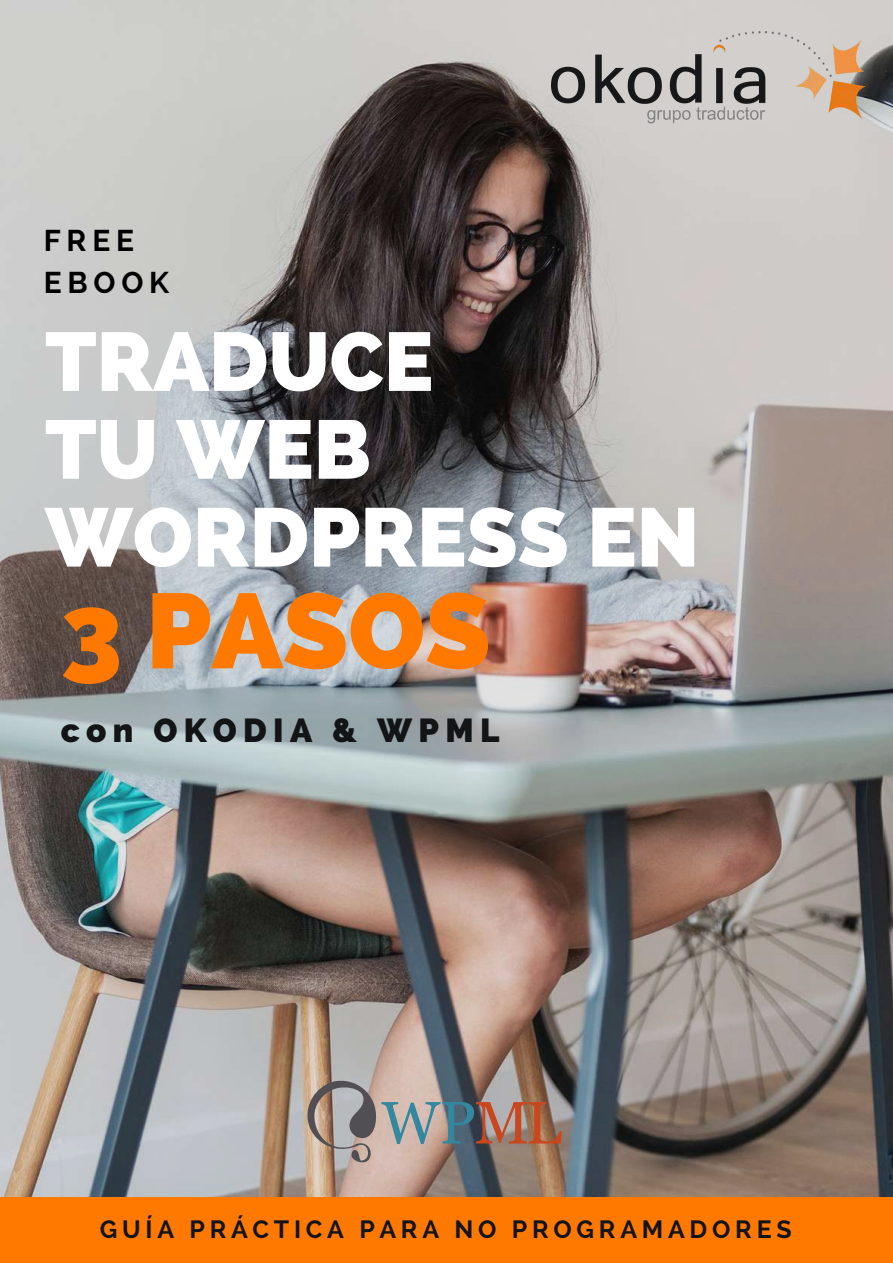
<style>
.page{position:relative;width:893px;height:1263px;background:#fff}
.page>*{position:absolute;margin:0;border:0;box-sizing:border-box;transform-origin:0 0}
.t1{font:800 105.9px "Raleway";color:#ff7900}
.t2{font:800 82.8px/87.8px "Raleway";color:#fff}
.t3{font:800 33.15px "Raleway";letter-spacing:.19em;color:#131416}
.t4{font:700 29.85px/41.7px "Raleway";letter-spacing:.19em;color:#000}
.t5{font:700 24.9px "Raleway";letter-spacing:.19em;color:#131416}
</style>
<div class="page">
<img style="left:0;top:0;width:893px;height:1197px">
<div style="left:0;top:1197px;width:893px;height:66px;background:#ff7900"></div>
<svg style="left:307px;top:1080px;width:255px;height:83px;background:#9b8b84"></svg>
<img style="left:552px;top:32px;width:314px;height:96px">
<p class="t4" style="left:44px;top:220px;width:127px">FREE<br>EBOOK</p>
<h2 class="t2" style="left:45px;top:318px;width:656px">TRADUCE<br>TU WEB<br>WORDPRESS EN</h2>
<h1 class="t1" style="left:61px;top:569px;width:431px">3 PASOS</h1>
<h3 class="t3" style="left:61px;top:711px;width:440px">con OKODIA &amp; WPML</h3>
<p class="t5" style="left:100px;top:1214px;width:693px">GUÍA PRÁCTICA PARA NO PROGRAMADORES</p>
</div>
